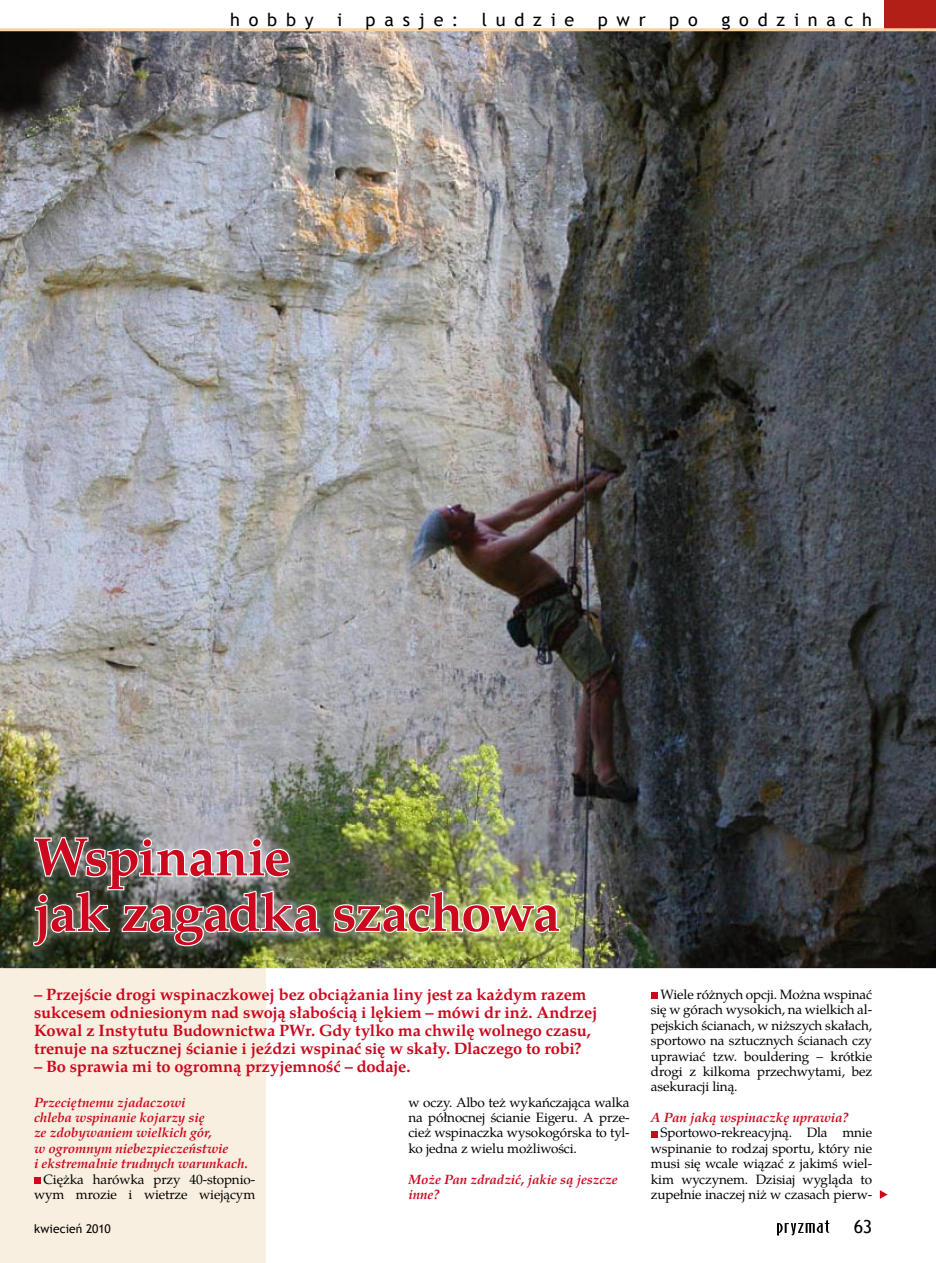
<style>
.page{position:relative;width:936px;height:1263px;background:#fff}
.page>*{position:absolute;margin:0;border:0;box-sizing:border-box;transform-origin:0 0}
.t1{font:700 54px/55.5px "Te X Gyre Pagella";letter-spacing:-.025em;color:#cd071e}
.t2{font:18px "Trebuchet MS";letter-spacing:.485em;color:#000}
.t3{font:700 16.5px/18px "Te X Gyre Pagella";letter-spacing:-.01em;color:#cd071e}
.t4{font:13.5px/15.5px "Te X Gyre Pagella";letter-spacing:-.01em;color:#000;text-align:justify}
.t5{font:italic 700 13.5px/15.5px "Te X Gyre Pagella";letter-spacing:-.01em;color:#cd071e}
.t6{font:12px "Trebuchet MS";letter-spacing:.005em;color:#000}
</style>
<div class="page">
<div style="left:0;top:30px;width:266px;height:1233px;background:#f8efe0"></div>
<img style="left:0;top:31px;width:935px;height:937px">
<svg style="left:651px;top:993px;width:6px;height:6px"></svg>
<svg style="left:651px;top:1131px;width:6px;height:6px"></svg>
<img style="left:21px;top:825px;width:548px;height:131px">
<svg style="left:32px;top:836px;width:289px;height:111px;background:#878c83"></svg>
<img style="left:332px;top:889px;width:229px;height:45px">
<svg style="left:34px;top:1177px;width:6px;height:6px"></svg>
<svg style="left:879px;top:1190px;width:8px;height:9px"></svg>
<div style="left:884px;top:0;width:51px;height:30px;background:#b11f17"></div>
<hr style="left:0;top:28px;width:935px;height:3px;background:#fcd29f">
<svg style="left:777px;top:1220px;width:52px;height:16px"></svg>
<h2 class="t2" style="left:230px;top:9px;width:85px">hobby</h2>
<h2 class="t2" style="left:337px;top:9px;width:7px">i</h2>
<h2 class="t2" style="left:365px;top:9px;width:94px">pasje:</h2>
<h2 class="t2" style="left:482px;top:9px;width:94px">ludzie</h2>
<h2 class="t2" style="left:598px;top:9px;width:49px">pwr</h2>
<h2 class="t2" style="left:669px;top:9px;width:30px">p o</h2>
<h2 class="t2" style="left:721px;top:9px;width:152px">godzinach</h2>
<h1 class="t1" style="left:34px;top:825px;width:527px">Wspinanie<br>jak zagadka szachowa</h1>
<p class="t3" style="left:34px;top:984px;width:565px">– Przejście drogi wspinaczkowej bez obciążania liny jest za każdym razem sukcesem odniesionym nad swoją słabością i lękiem – mówi dr inż. andrzej kowal z Instytutu Budownictwa PWr. Gdy tylko ma chwilę wolnego czasu, trenuje na sztucznej ścianie i jeździ wspinać się w skały. Dlaczego to robi?</p>
<p class="t3" style="left:34px;top:1056px;width:378px">– Bo sprawia mi to ogromną przyjemność – dodaje.</p>
<p class="t4" style="left:408px;top:1093px;width:223px">w oczy. Albo też wykańczająca walka na północnej ścianie Eigeru. A prze&shy;cież wspinaczka wysokogórska to tyl&shy;ko jedna z wielu możliwości.</p>
<p class="t5" style="left:408px;top:1170px;width:211px">Może Pan zdradzić, jakie są jeszcze inne?</p>
<p class="t5" style="left:34px;top:1093px;width:215px">Przeciętnemu zjadaczowi<br>chleba wspinanie kojarzy się<br>ze zdobywaniem wielkich gór,<br>w ogromnym niebezpieczeństwie<br>i ekstremalnie trudnych warunkach.</p>
<p class="t4" style="left:34px;top:1170px;width:223px;text-align:right">Ciężka harówka przy 40-stopnio&shy;wym mrozie i wietrze wiejącym</p>
<p class="t6" style="left:34px;top:1221px;width:78px">kwiecień 2010</p>
<p class="t4" style="left:651px;top:986px;width:223px;text-indent:10px">Wiele różnych opcji. Można wspinać się w górach wysokich, na wielkich al&shy;pejskich ścianach, w niższych skałach, sportowo na sztucznych ścianach czy uprawiać tzw. bouldering – krótkie drogi z kilkoma przechwytami, bez asekuracji liną.</p>
<p class="t5" style="left:651px;top:1109px;width:199px">A Pan jaką wspinaczkę uprawia?</p>
<p class="t4" style="left:651px;top:1124px;width:223px;text-indent:9px">Sportowo-rekreacyjną. Dla mnie wspinanie to rodzaj sportu, który nie musi się wcale wiązać z jakimś wiel&shy;kim wyczynem. Dzisiaj wygląda to zupełnie inaczej niż w czasach pierw-</p>
<h2 class="t2" style="left:853px;top:1216px;width:20px">63</h2>
</div>
